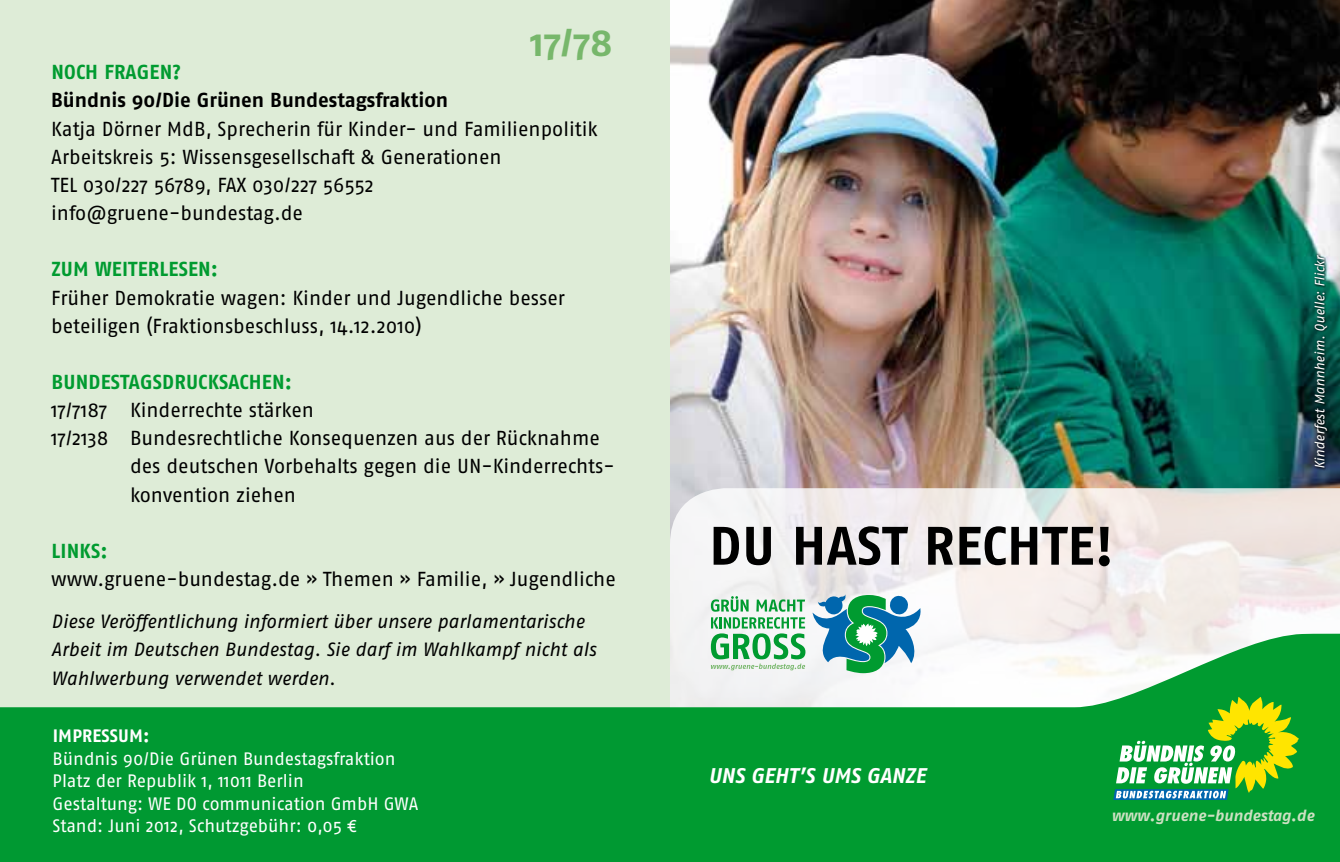
<style>
.page{position:relative;width:1340px;height:862px;background:#fff}
.page>*{position:absolute;margin:0;border:0;box-sizing:border-box;transform-origin:0 0}
.t1{font:700 54px "Fago OT";letter-spacing:.01em;color:#000}
.t2{font:700 38.25px "Fago OT";color:#77b76b}
.t3{font:italic 700 21.15px "Fago Offc";color:#fff}
.t4{font:20.25px/28.1px "Fago OT";letter-spacing:-.005em;color:#000}
.t5{font:700 20.25px "Fago OT";letter-spacing:.01em;color:#009b30}
.t6{font:700 20.25px "Fago OT";color:#000}
.t7{font:italic 19.12px/28.1px "Fago OT";letter-spacing:-.005em;color:#000}
.t8{font:18px/22.5px "Fago OT";color:#fff}
.t9{font:700 18px "Fago OT";letter-spacing:.01em;color:#fff}
.t10{font:italic 700 15.75px "Fago Offc";color:#cce1c2}
.t11{font:italic 13.5px "Fago OT";color:#fff}
</style>
<div class="page">
<div style="left:0;top:0;width:718px;height:861px;background:#deecd7"></div>
<div style="left:0;top:706px;width:693px;height:155px;background:#009932"></div>
<img style="left:670px;top:0;width:669px;height:487px">
<svg style="left:670px;top:487px;width:669px;height:146px;fill:#f3edeb"></svg>
<svg style="left:670px;top:633px;width:669px;height:228px;fill:#009b30"></svg>
<svg style="left:1113px;top:696px;width:185px;height:103px;background:#55b64b"></svg>
<svg style="left:812px;top:594px;width:108px;height:78px"></svg>
<svg style="left:711px;top:595px;width:94px;height:75px"></svg>
<svg style="left:1313px;top:253px;width:15px;height:217px;background:#0e413d"></svg>
<h2 class="t2" style="left:530px;top:20px;width:84px">17/78</h2>
<p class="t5" style="left:51px;top:60px;width:131px">NOCH FRAGEN?</p>
<p class="t6" style="left:51px;top:88px;width:398px">BÜNDNIS 90/DIE GRÜNEN BUNDESTAGSFRAKTION</p>
<p class="t4" style="left:51px;top:114px;width:548px">Katja Dörner MdB, Sprecherin für Kinder- und Familienpolitik Arbeitskreis 5: Wissensgesellschaft &amp; Generationen<br>TEL 030/227 56789, FAX 030/227 56552 info@gruene-bundestag.de</p>
<p class="t5" style="left:51px;top:257px;width:168px">ZUM WEITERLESEN:</p>
<p class="t4" style="left:51px;top:283px;width:515px">Früher Demokratie wagen: Kinder und Jugendliche besser beteiligen (Fraktionsbeschluss, 14.12.2010)</p>
<p class="t5" style="left:51px;top:369px;width:242px">BUNDESTAGSDRUCKSACHEN :</p>
<p class="t4" style="left:51px;top:396px;width:264px">17/7187 Kinderrechte stärken</p>
<p class="t4" style="left:51px;top:424px;width:550px">17/2138 Bundesrechtliche Konsequenzen aus der Rücknahme</p>
<p class="t4" style="left:130px;top:452px;width:486px">des deutschen Vorbehalts gegen die UN-Kinderrechts-</p>
<p class="t4" style="left:130px;top:480px;width:167px">konvention ziehen</p>
<p class="t5" style="left:51px;top:538px;width:58px">LIN KS:</p>
<p class="t4" style="left:51px;top:564px;width:566px">www.gruene-bundestag.de » Themen » Familie, » Jugendliche</p>
<p class="t7" style="left:51px;top:607px;width:546px">Diese Veröffentlichung informiert über unsere parlamentarische<br>Arbeit im Deutschen Bundestag. Sie darf im Wahlkampf nicht als<br>Wahlwerbung verwendet werden.</p>
<p class="t9" style="left:53px;top:724px;width:98px">I MPRESSUM:</p>
<p class="t8" style="left:53px;top:746px;width:367px">Bündnis 90/Die Grünen Bundestagsfraktion Platz der Republik 1, 11011 Berlin<br>Gestaltung: WE DO communication GmbH GWA Stand: Juni 2012, Schutzgebühr: 0,05 €</p>
<h1 class="t1" style="left:709px;top:513px;width:406px">DU HAST RECHTE!</h1>
<p class="t3" style="left:708px;top:763px;width:219px">UNS GEHT’S UMS GANZE</p>
<p class="t11" style="left:1311px;top:469px;width:216px;rotate:-90deg">Kinderfest Mannheim. Quelle: Flickr</p>
<p class="t10" style="left:1111px;top:805px;width:204px">www.gruene-bundestag.de</p>
</div>
